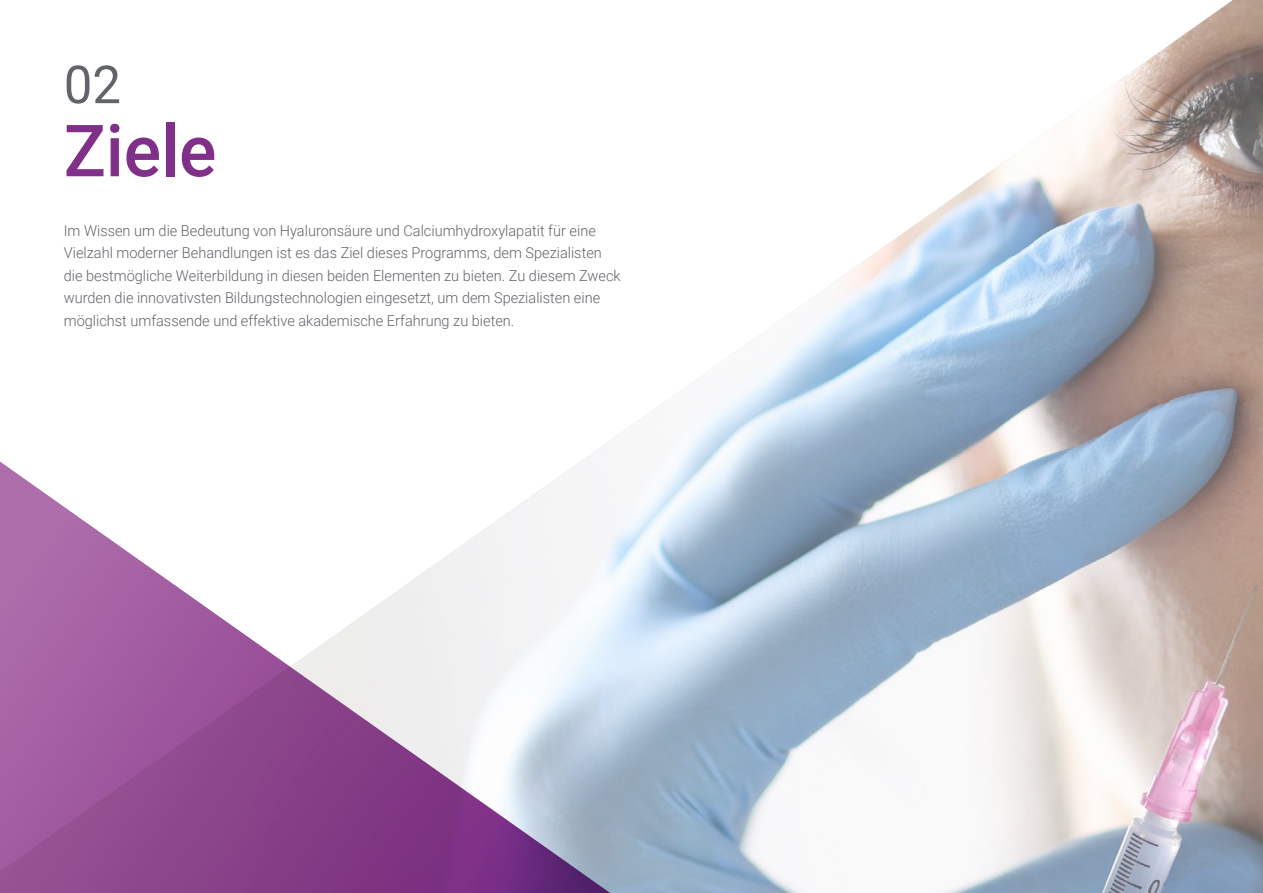
<style>
.page{position:relative;width:1263px;height:893px;background:#fff}
.page>*{position:absolute;margin:0;border:0;box-sizing:border-box;transform-origin:0 0}
.t1{font:500 72px "Roboto";color:#813089}
.t2{font:52.5px "Roboto";color:#61646a}
.t3{font:300 15px/22.5px "Roboto";color:#61646a}
</style>
<div class="page">
<img style="left:603px;top:0;width:660px;height:893px">
<svg style="left:0;top:446px;width:640px;height:447px"></svg>
<h2 class="t2" style="left:64px;top:48px;width:59px">02</h2>
<h1 class="t1" style="left:64px;top:100px;width:154px">Ziele</h1>
<p class="t3" style="left:64px;top:218px;width:558px">Im Wissen um die Bedeutung von Hyaluronsäure und Calciumhydroxylapatit für eine Vielzahl moderner Behandlungen ist es das Ziel dieses Programms, dem Spezialisten die bestmögliche Weiterbildung in diesen beiden Elementen zu bieten. Zu diesem Zweck wurden die innovativsten Bildungstechnologien eingesetzt, um dem Spezialisten eine möglichst umfassende und effektive akademische Erfahrung zu bieten.</p>
</div>
